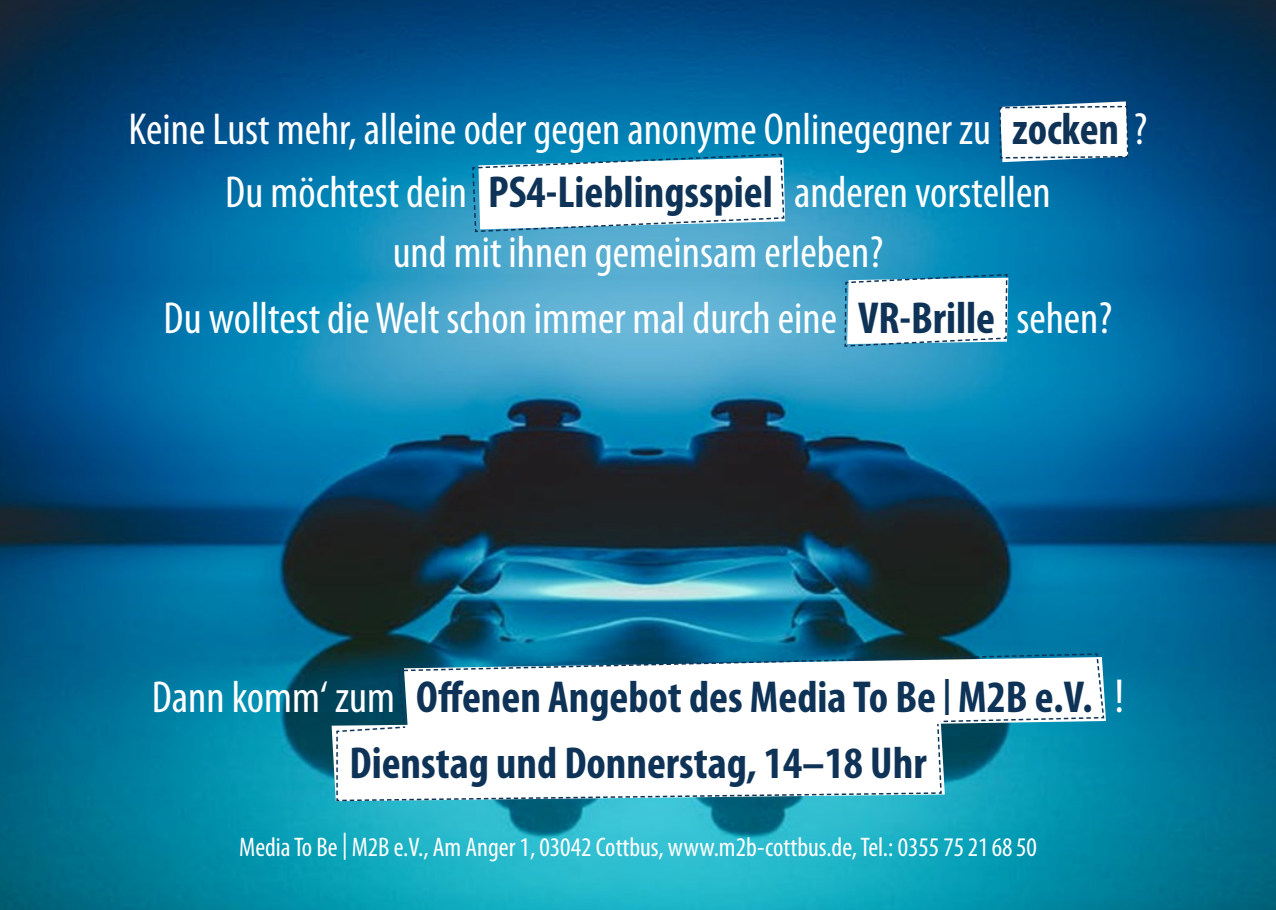
<style>
.page{position:relative;width:1276px;height:910px;background:#fff}
.page>*{position:absolute;margin:0;border:0;box-sizing:border-box;transform-origin:0 0}
.t1{font:condensed 45px "Myriad Pro";color:#fff}
.t2{font:700 condensed 45px "Myriad Pro";color:#0e3357}
.t3{font:condensed 27px "Myriad Pro";color:#fff}
.s1{font-weight:700;color:#0e3357}
.s2{font-weight:400;color:#fff}
.s3{font-size:36px}
.s4{font-weight:400;font-size:48px;color:#fff}
</style>
<div class="page">
<img style="left:0;top:0;width:1276px;height:910px">
<svg style="left:471px;top:153px;width:314px;height:80px"></svg>
<svg style="left:843px;top:273px;width:165px;height:75px"></svg>
<svg style="left:998px;top:101px;width:131px;height:61px"></svg>
<svg style="left:336px;top:653px;width:768px;height:149px"></svg>
<svg style="left:335px;top:722px;width:607px;height:80px"></svg>
<p class="t1" style="left:129px;top:102px;width:1020px">Keine Lust mehr, alleine oder gegen anonyme Onlinegegner zu <span class="s1">zocken</span> ?</p>
<p class="t1" style="left:225px;top:165px;width:827px">Du möchtest dein <span class="s1">PS4-Lieblingsspiel</span> anderen vorstellen</p>
<p class="t1" style="left:393px;top:225px;width:492px">und mit ihnen gemeinsam erleben?</p>
<p class="t1" style="left:164px;top:291px;width:950px">Du wolltest die Welt schon immer mal durch eine <span class="s1">VR-Brille</span> sehen?</p>
<p class="t2" style="left:152px;top:669px;width:974px"><span class="s2">Dann komm‘ zum</span> Offenen Angebot des Media To Be <span class="s3">|</span> M2B e.V. <span class="s4">!</span></p>
<p class="t2" style="left:349px;top:735px;width:579px">Dienstag und Donnerstag, 14–18 Uhr</p>
<p class="t3" style="left:239px;top:831px;width:799px">Media To Be | M2B e.V., Am Anger 1, 03042 Cottbus, www.m2b-cottbus.de, Tel.: 0355 75216850</p>
</div>
